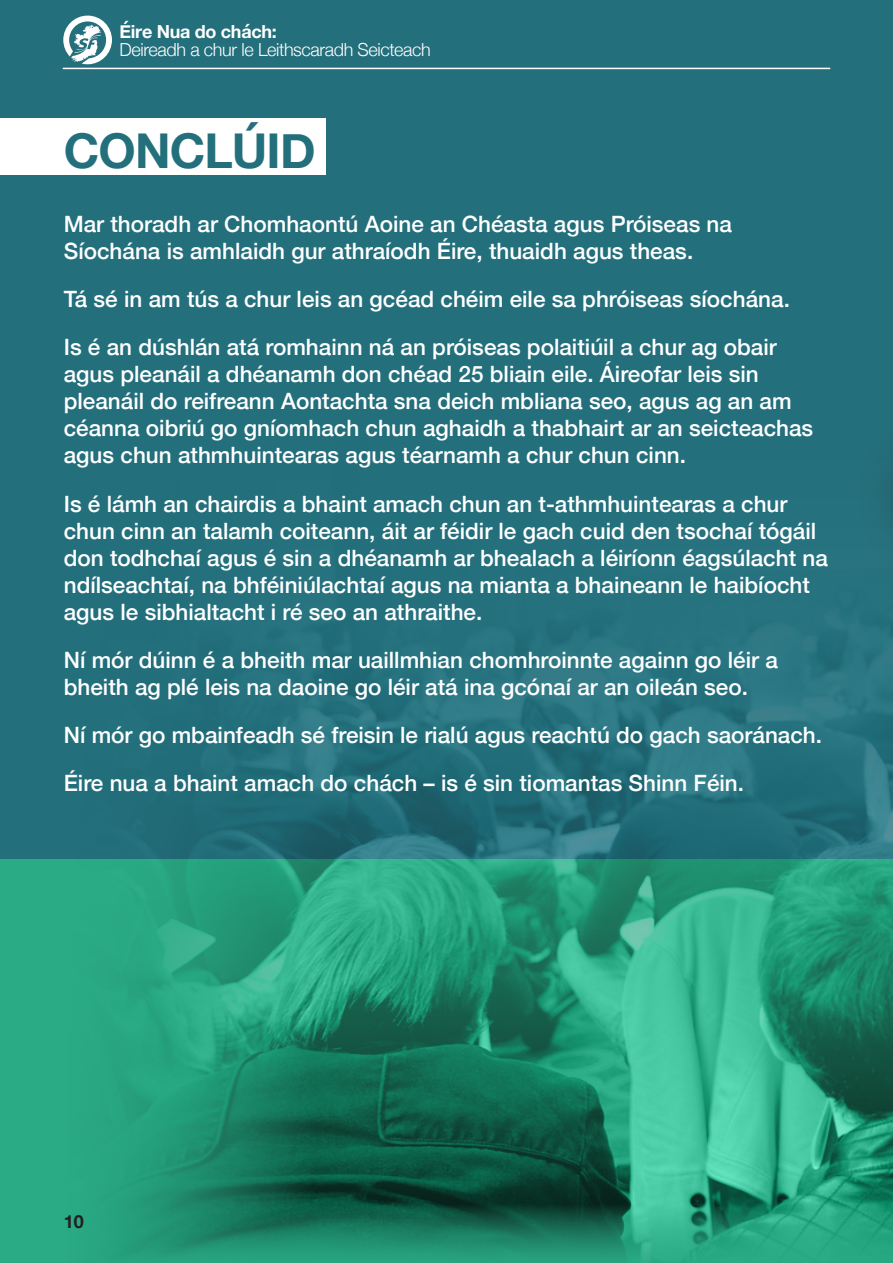
<style>
.page{position:relative;width:893px;height:1263px;background:#236f7c}
.page>*{position:absolute;margin:0;border:0;box-sizing:border-box;transform-origin:0 0}
.t1{font:700 48px "Helvetica Neue";letter-spacing:-.015em;color:#236f7c}
.t2{font:500 22.5px/27px "Helvetica Neue";color:#fff}
.t3{font:300 18px "Helvetica Neue";letter-spacing:-.02em;color:#fff}
.t4{font:700 18px "Helvetica Neue";letter-spacing:-.015em;color:#fff}
.t5{font:700 18px "Helvetica Neue";color:#231f20}
</style>
<div class="page">
<div style="left:0;top:859px;width:893px;height:404px;background:#2aaa85"></div>
<svg style="left:63px;top:16px;width:49px;height:48px"></svg>
<hr style="left:63px;top:68px;width:767px;height:1px;background:#fff">
<div style="left:0;top:118px;width:325px;height:57px;background:#fff"></div>
<img style="left:115px;top:614px;width:778px;height:645px">
<p class="t4" style="left:119px;top:18px;width:159px">Éire Nua do chách:</p>
<p class="t3" style="left:119px;top:35px;width:313px">Deireadh a chur le Leithscaradh Seicteach</p>
<h1 class="t1" style="left:64px;top:113px;width:253px">CONCLÚID</h1>
<p class="t2" style="left:64px;top:208px;width:670px">Mar thoradh ar Chomhaontú Aoine an Chéasta agus Próiseas na<br>Síochána is amhlaidh gur athraíodh Éire, thuaidh agus theas.</p>
<p class="t2" style="left:64px;top:273px;width:728px;line-height:48.3px">Tá sé in am tús a chur leis an gcéad chéim eile sa phróiseas síochána.<br>Is é an dúshlán atá romhainn ná an próiseas polaitiúil a chur ag obair</p>
<p class="t2" style="left:64px;top:359px;width:751px">agus pleanáil a dhéanamh don chéad 25 bliain eile. Áireofar leis sin pleanáil do reifreann Aontachta sna deich mbliana seo, agus ag an am céanna oibriú go gníomhach chun aghaidh a thabhairt ar an seicteachas agus chun athmhuintearas agus téarnamh a chur chun cinn.</p>
<p class="t2" style="left:64px;top:488px;width:766px">Is é lámh an chairdis a bhaint amach chun an t-athmhuintearas a chur chun cinn an talamh coiteann, áit ar féidir le gach cuid den tsochaí tógáil don todhchaí agus é sin a dhéanamh ar bhealach a léiríonn éagsúlacht na ndílseachtaí, na bhféiniúlachtaí agus na mianta a bhaineann le haibíocht agus le sibhialtacht i ré seo an athraithe.</p>
<p class="t2" style="left:64px;top:645px;width:715px">Ní mór dúinn é a bheith mar uaillmhian chomhroinnte againn go léir a bheith ag plé leis na daoine go léir atá ina gcónaí ar an oileán seo.</p>
<p class="t2" style="left:64px;top:709px;width:760px;line-height:48.3px">Ní mór go mbainfeadh sé freisin le rialú agus reachtú do gach saoránach.<br>Éire nua a bhaint amach do chách – is é sin tiomantas Shinn Féin.</p>
<p class="t5" style="left:64px;top:1207px;width:22px">10</p>
</div>
